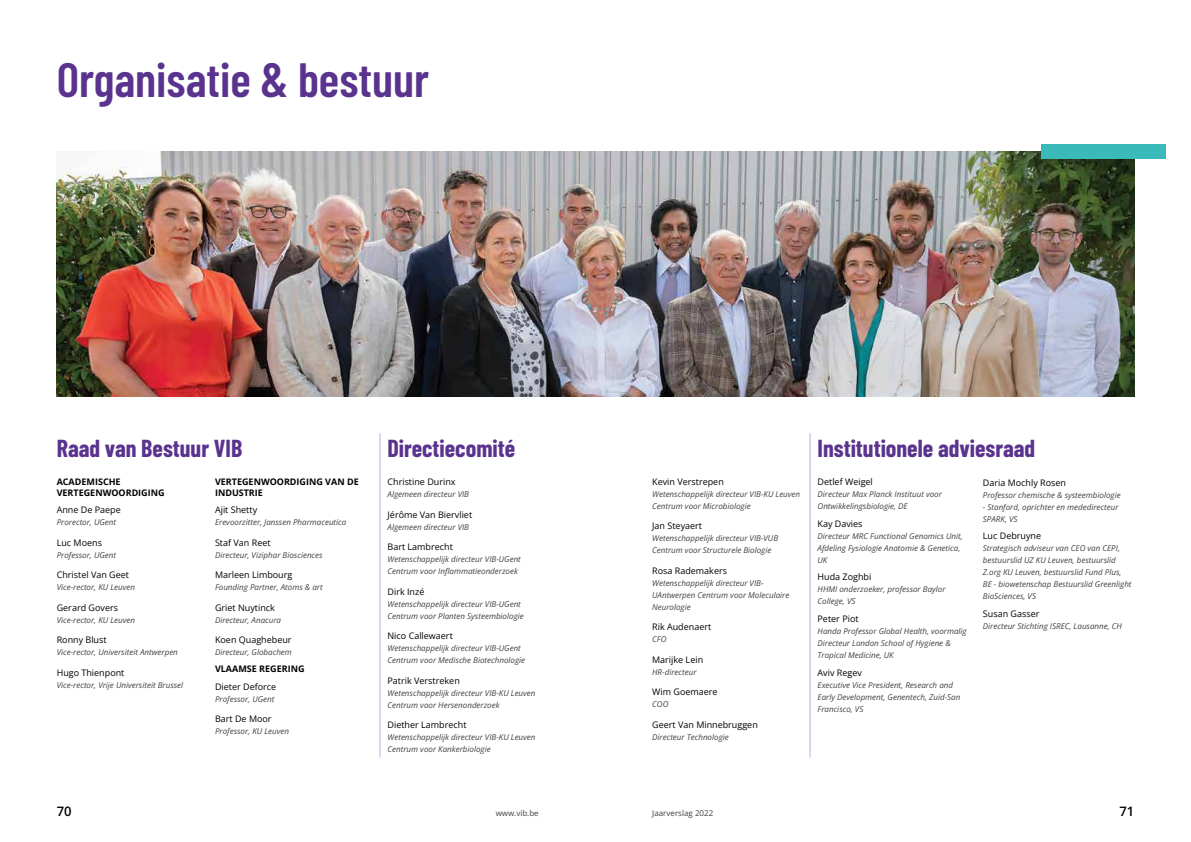
<style>
.page{position:relative;width:1191px;height:842px;background:#fff}
.page>*{position:absolute;margin:0;border:0;box-sizing:border-box;transform-origin:0 0}
.t1{font:600 48px "Barlow Condensed";color:#5a338e}
.t2{font:700 24px "Barlow Condensed";color:#5a338e}
.t3{font:600 13px "Open Sans";color:#000}
.t4{font:9px "Open Sans";color:#000}
.t5{font:700 9px/11px "Open Sans";color:#000}
.t6{font:italic 8px/12px "Open Sans";color:#414042}
.t7{font:8px "Open Sans";color:#414042}
</style>
<div class="page">
<img style="left:57px;top:152px;width:1077px;height:244px">
<div style="left:1040px;top:145px;width:125px;height:14px;background:#3abbba"></div>
<hr style="left:379px;top:433px;width:1px;height:324px;background:#aab6dd">
<hr style="left:809px;top:433px;width:1px;height:324px;background:#aab6dd">
<h1 class="t1" style="left:57px;top:45px;width:374px">Organisatie &amp; bestuur</h1>
<h2 class="t2" style="left:57px;top:431px;width:187px">Raad van Bestuur VIB</h2>
<h2 class="t2" style="left:387px;top:431px;width:129px">Directiecomité</h2>
<h2 class="t2" style="left:817px;top:431px;width:219px">Institutionele adviesraad</h2>
<p class="t5" style="left:57px;top:475px;width:109px">ACADEMISCHE<br>VERTEGENWOORDIGING</p>
<p class="t4" style="left:57px;top:504px;width:66px">Anne De Paepe</p>
<p class="t6" style="left:57px;top:516px;width:61px">Prorector, UGent</p>
<p class="t4" style="left:57px;top:536px;width:47px">Luc Moens</p>
<p class="t6" style="left:57px;top:548px;width:61px">Professor, UGent</p>
<p class="t4" style="left:57px;top:569px;width:74px">Christel Van Geet</p>
<p class="t6" style="left:57px;top:581px;width:80px">Vice-rector, KU Leuven</p>
<p class="t4" style="left:57px;top:601px;width:63px">Gerard Govers</p>
<p class="t6" style="left:57px;top:613px;width:80px">Vice-rector, KU Leuven</p>
<p class="t4" style="left:57px;top:634px;width:51px">Ronny Blust</p>
<p class="t6" style="left:57px;top:646px;width:123px">Vice-rector, Universiteit Antwerpen</p>
<p class="t4" style="left:57px;top:666px;width:69px">Hugo Thienpont</p>
<p class="t6" style="left:57px;top:678px;width:128px">Vice-rector, Vrije Universiteit Brussel</p>
<p class="t5" style="left:215px;top:475px;width:145px">VERTEGENWOORDIGING VAN DE<br>INDUSTRIE</p>
<p class="t4" style="left:215px;top:504px;width:44px">Ajit Shetty</p>
<p class="t6" style="left:215px;top:516px;width:133px">Erevoorzitter, Janssen Pharmaceutica</p>
<p class="t4" style="left:215px;top:536px;width:57px">Staf Van Reet</p>
<p class="t6" style="left:215px;top:548px;width:109px">Directeur, Viziphar Biosciences</p>
<p class="t4" style="left:215px;top:569px;width:79px">Marleen Limbourg</p>
<p class="t6" style="left:215px;top:581px;width:109px">Founding Partner, Atoms &amp; art</p>
<p class="t4" style="left:215px;top:601px;width:61px">Griet Nuytinck</p>
<p class="t6" style="left:215px;top:613px;width:68px">Directeur, Anacura</p>
<p class="t4" style="left:215px;top:634px;width:78px">Koen Quaghebeur</p>
<p class="t6" style="left:215px;top:646px;width:78px">Directeur, Globachem</p>
<p class="t5" style="left:215px;top:663px;width:91px">VLAAMSE REGERING</p>
<p class="t4" style="left:215px;top:680px;width:63px">Dieter Deforce</p>
<p class="t6" style="left:215px;top:692px;width:61px">Professor, UGent</p>
<p class="t4" style="left:215px;top:713px;width:58px">Bart De Moor</p>
<p class="t6" style="left:215px;top:725px;width:75px">Professor, KU Leuven</p>
<p class="t4" style="left:387px;top:476px;width:70px">Christine Durinx</p>
<p class="t6" style="left:387px;top:488px;width:83px">Algemeen directeur VIB</p>
<p class="t4" style="left:387px;top:508px;width:86px">Jérôme Van Biervliet</p>
<p class="t6" style="left:387px;top:520px;width:83px">Algemeen directeur VIB</p>
<p class="t4" style="left:387px;top:541px;width:67px">Bart Lambrecht</p>
<p class="t6" style="left:387px;top:553px;width:135px">Wetenschappelijk directeur VIB-UGent<br>Centrum voor Inflammatieonderzoek</p>
<p class="t4" style="left:387px;top:585px;width:38px">Dirk Inzé</p>
<p class="t6" style="left:387px;top:597px;width:138px">Wetenschappelijk directeur VIB-UGent<br>Centrum voor Planten Systeembiologie</p>
<p class="t4" style="left:387px;top:630px;width:67px">Nico Callewaert</p>
<p class="t6" style="left:387px;top:642px;width:139px">Wetenschappelijk directeur VIB-UGent<br>Centrum voor Medische Biotechnologie</p>
<p class="t4" style="left:387px;top:674px;width:74px">Patrik Verstreken</p>
<p class="t6" style="left:387px;top:686px;width:149px">Wetenschappelijk directeur VIB-KU Leuven<br>Centrum voor Hersenonderzoek</p>
<p class="t4" style="left:387px;top:719px;width:80px">Diether Lambrecht</p>
<p class="t6" style="left:387px;top:731px;width:149px">Wetenschappelijk directeur VIB-KU Leuven<br>Centrum voor Kankerbiologie</p>
<p class="t4" style="left:652px;top:475px;width:73px">Kevin Verstrepen</p>
<p class="t6" style="left:652px;top:487px;width:149px">Wetenschappelijk directeur VIB-KU Leuven<br>Centrum voor Microbiologie</p>
<p class="t4" style="left:652px;top:520px;width:51px">Jan Steyaert</p>
<p class="t6" style="left:652px;top:532px;width:127px">Wetenschappelijk directeur VIB-VUB<br>Centrum voor Structurele Biologie</p>
<p class="t4" style="left:652px;top:564px;width:76px">Rosa Rademakers</p>
<p class="t6" style="left:652px;top:576px;width:139px">Wetenschappelijk directeur VIB-<br>UAntwerpen Centrum voor Moleculaire<br>Neurologie</p>
<p class="t4" style="left:652px;top:621px;width:61px">Rik Audenaert</p>
<p class="t6" style="left:652px;top:633px;width:16px">CFO</p>
<p class="t4" style="left:652px;top:653px;width:52px">Marijke Lein</p>
<p class="t6" style="left:652px;top:665px;width:46px">HR-directeur</p>
<p class="t4" style="left:652px;top:686px;width:67px">Wim Goemaere</p>
<p class="t6" style="left:652px;top:698px;width:18px">COO</p>
<p class="t4" style="left:652px;top:718px;width:107px">Geert Van Minnebruggen</p>
<p class="t6" style="left:652px;top:730px;width:78px">Directeur Technologie</p>
<p class="t4" style="left:817px;top:476px;width:57px">Detlef Weigel</p>
<p class="t6" style="left:817px;top:488px;width:126px">Directeur Max Planck Instituut voor<br>Ontwikkelingsbiologie, DE</p>
<p class="t4" style="left:817px;top:517px;width:47px">Kay Davies</p>
<p class="t6" style="left:817px;top:529px;width:147px">Directeur MRC Functional Genomics Unit,<br>Afdeling Fysiologie Anatomie &amp; Genetica,<br>UK</p>
<p class="t4" style="left:817px;top:571px;width:55px">Huda Zoghbi</p>
<p class="t6" style="left:817px;top:583px;width:129px">HHMI onderzoeker, professor Baylor<br>College, VS</p>
<p class="t4" style="left:817px;top:613px;width:43px">Peter Piot</p>
<p class="t6" style="left:817px;top:625px;width:151px">Handa Professor Global Health, voormalig<br>Directeur London School of Hygiene &amp;<br>Tropical Medicine, UK</p>
<p class="t4" style="left:817px;top:666px;width:46px">Aviv Regev</p>
<p class="t6" style="left:817px;top:678px;width:144px">Executive Vice President, Research and<br>Early Development, Genentech, Zuid-San<br>Francisco, VS</p>
<p class="t4" style="left:983px;top:476px;width:85px">Daria Mochly Rosen</p>
<p class="t6" style="left:983px;top:489px;width:139px">Professor chemische &amp; systeembiologie</p>
<p class="t6" style="left:983px;top:501px;width:137px">- Stanford, oprichter en mededirecteur<br>SPARK, VS</p>
<p class="t4" style="left:983px;top:530px;width:60px">Luc Debruyne</p>
<p class="t6" style="left:983px;top:542px;width:150px">Strategisch adviseur van CEO van CEPI, bestuurslid UZ KU Leuven, bestuurslid Z.org KU Leuven, bestuurslid Fund Plus, BE - biowetenschap Bestuurslid Greenlight BioSciences, VS</p>
<p class="t4" style="left:983px;top:608px;width:58px">Susan Gasser</p>
<p class="t6" style="left:983px;top:620px;width:141px">Directeur Stichting ISREC, Lausanne, CH</p>
<h3 class="t3" style="left:57px;top:802px;width:16px">70</h3>
<p class="t7" style="left:495px;top:807px;width:45px">www.vib.be</p>
<p class="t7" style="left:652px;top:807px;width:63px">Jaarverslag 2022</p>
<h3 class="t3" style="left:1119px;top:802px;width:16px">71</h3>
</div>
